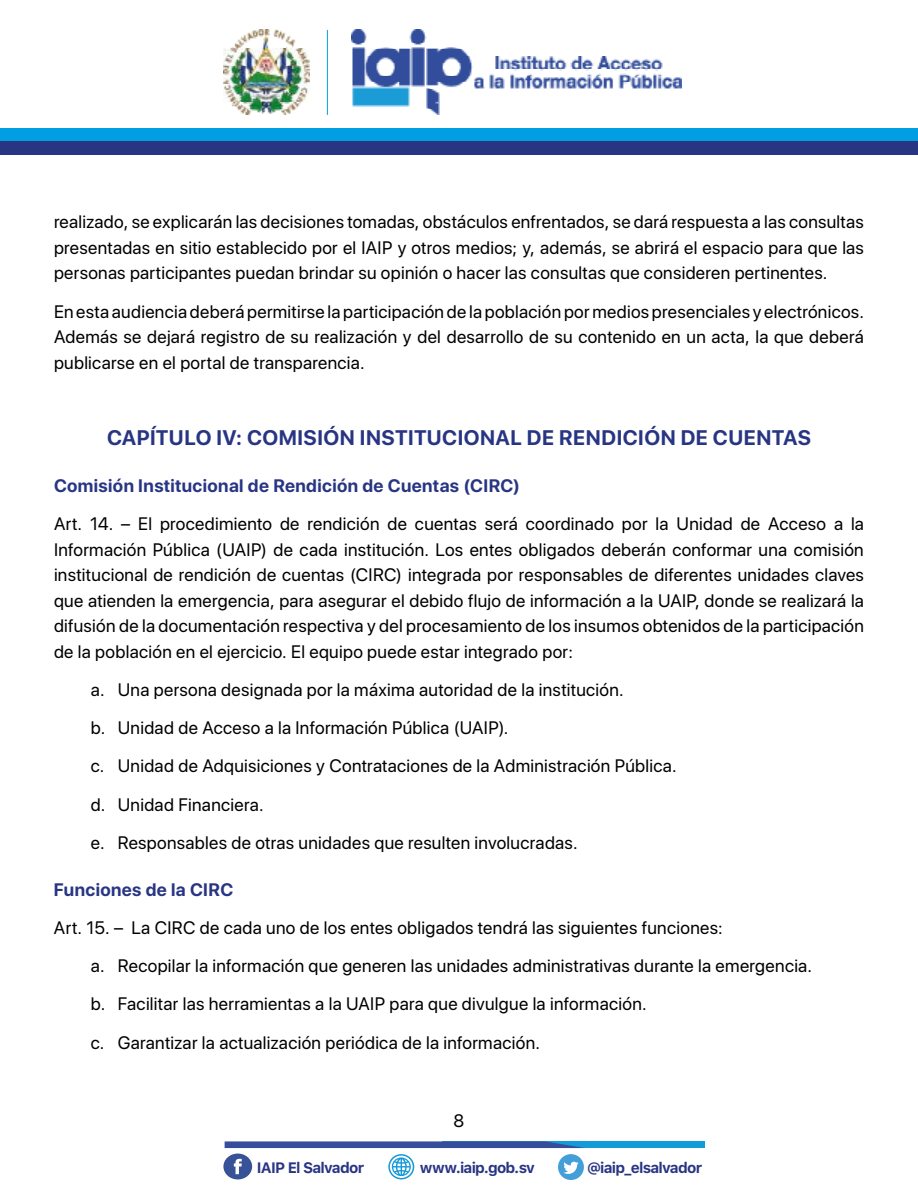
<style>
.page{position:relative;width:918px;height:1188px;background:#fff}
.page>*{position:absolute;margin:0;border:0;box-sizing:border-box;transform-origin:0 0}
.t1{font:700 21px "SF Pro Display";letter-spacing:.025em;color:#283583}
.t2{font:18px/25.5px "SF Pro Display";letter-spacing:.02em;color:#000;text-align:justify}
.t3{font:700 18px "SF Pro Display";letter-spacing:.02em;color:#283583}
.t4{font:700 15px "SF Pro Text";letter-spacing:-.05em;color:#283583}
</style>
<div class="page">
<div style="left:0;top:129px;width:918px;height:13px;background:#009fe3"></div>
<div style="left:0;top:142px;width:918px;height:13px;background:#283583"></div>
<img style="left:352px;top:30px;width:329px;height:84px">
<img style="left:223px;top:30px;width:87px;height:85px">
<hr style="left:327px;top:30px;width:1px;height:85px;background:#009fe3">
<div style="left:223px;top:1154px;width:29px;height:25px;background:#385297;border-radius:50%"></div>
<svg style="left:234px;top:1159px;width:8px;height:15px"></svg>
<div style="left:558px;top:1154px;width:26px;height:26px;background:#449fd9;border-radius:50%"></div>
<svg style="left:563px;top:1162px;width:16px;height:12px"></svg>
<div style="left:443px;top:1141px;width:262px;height:7px;background:#119cd7"></div>
<svg style="left:225px;top:1141px;width:359px;height:7px;background:#3959a3"></svg>
<svg style="left:388px;top:1154px;width:26px;height:25px"></svg>
<p class="t2" style="left:54px;top:209px;width:812px">realizado, se explicarán las decisiones tomadas, obstáculos enfrentados, se dará respuesta a las consultas presentadas en sitio establecido por el IAIP y otros medios; y, además, se abrirá el espacio para que las personas participantes puedan brindar su opinión o hacer las consultas que consideren pertinentes.</p>
<p class="t2" style="left:54px;top:298px;width:811px">En esta audiencia deberá permitirse la participación de la población por medios presenciales y electrónicos.<br>Además se dejará registro de su realización y del desarrollo de su contenido en un acta, la que deberá publicarse en el portal de transparencia.</p>
<p class="t1" style="left:107px;top:425px;width:705px">CAPÍTULO IV: COMISIÓN INSTITUCIONAL DE RENDICIÓN DE CUENTAS</p>
<p class="t3" style="left:54px;top:475px;width:468px">Comisión Institucional de Rendición de Cuentas (CIRC)</p>
<p class="t2" style="left:54px;top:511px;width:812px">Art. 14. – El procedimiento de rendición de cuentas será coordinado por la Unidad de Acceso a la Información Pública (UAIP) de cada institución. Los entes obligados deberán conformar una comisión institucional de rendición de cuentas (CIRC) integrada por responsables de diferentes unidades claves que atienden la emergencia, para asegurar el debido flujo de información a la UAIP, donde se realizará la difusión de la documentación respectiva y del procesamiento de los insumos obtenidos de la participación de la población en el ejercicio. El equipo puede estar integrado por:</p>
<p class="t2" style="left:91px;top:670px;width:587px;line-height:38.2px;text-align:left">a. Una persona designada por la máxima autoridad de la institución.<br>b. Unidad de Acceso a la Información Pública (UAIP).<br>c. Unidad de Adquisiciones y Contrataciones de la Administración Pública. d. Unidad Financiera.<br>e. Responsables de otras unidades que resulten involucradas.</p>
<p class="t3" style="left:54px;top:879px;width:181px">Funciones de la CIRC</p>
<p class="t2" style="left:91px;top:908px;width:723px;line-height:38.2px;text-align:left;text-indent:-37px">Art. 15. – La CIRC de cada uno de los entes obligados tendrá las siguientes funciones:<br>a. Recopilar la información que generen las unidades administrativas durante la emergencia. b. Facilitar las herramientas a la UAIP para que divulgue la información.<br>c. Garantizar la actualización periódica de la información.</p>
<p class="t2" style="left:454px;top:1108px;width:12px">8</p>
<p class="t4" style="left:257px;top:1159px;width:109px">IAIP El Salvador</p>
<p class="t4" style="left:420px;top:1159px;width:117px">www.iaip.gob.sv</p>
<p class="t4" style="left:587px;top:1159px;width:117px">@iaip_elsalvador</p>
</div>
